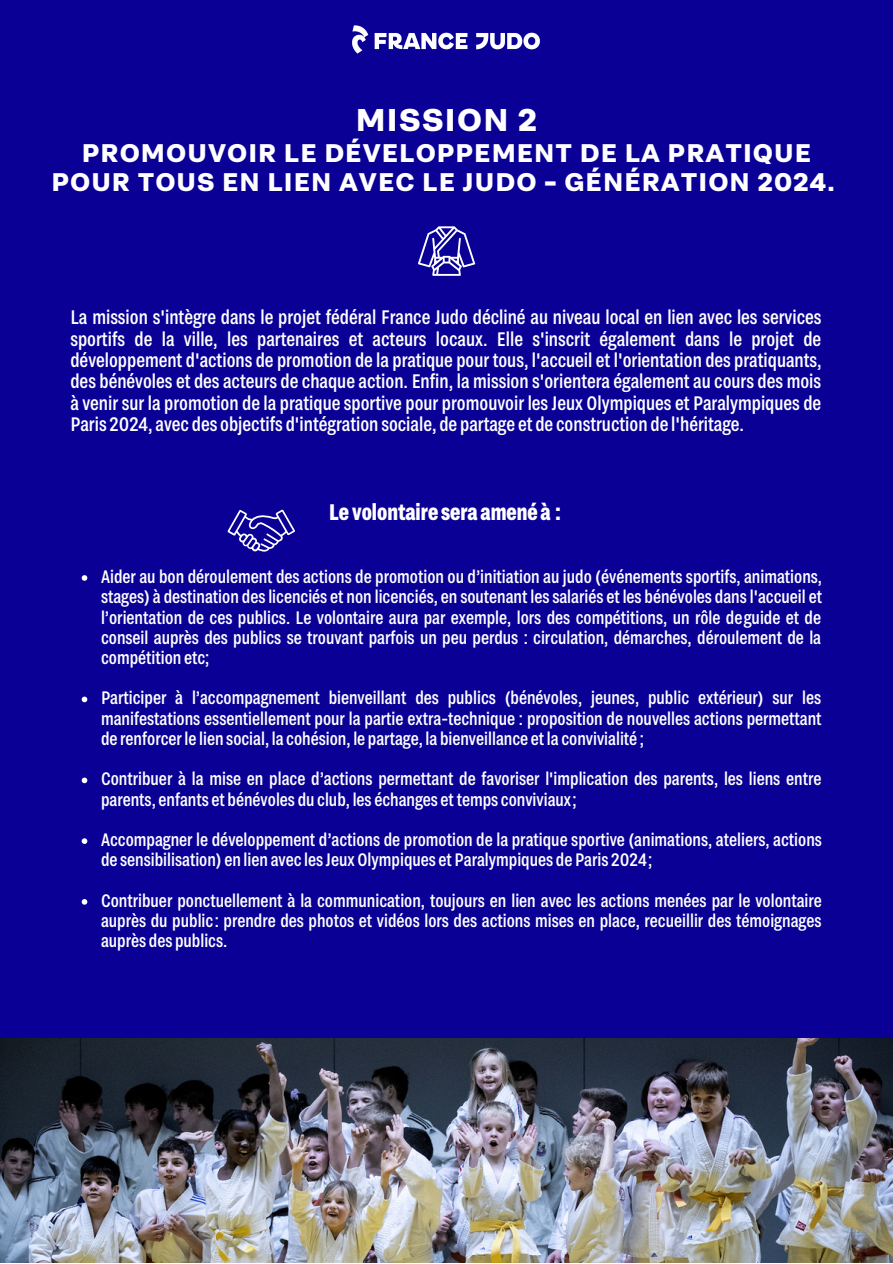
<style>
.page{position:relative;width:893px;height:1264px;background:#fff}
.page>*{position:absolute;margin:0;border:0;box-sizing:border-box;transform-origin:0 0}
.t1{font:700 31.5px "Grtsk Peta";letter-spacing:.04em;color:#fff}
.t2{font:700 25.5px/29.2px "Grtsk Peta";letter-spacing:.04em;color:#fff;text-align:center}
.t3{font:700 22.5px "Grtsk Zetta";color:#fff}
.t4{font:500 19.5px/21.3px "Grtsk Zetta";color:#fff;text-align:justify}
.t5{font:500 18px/20.2px "Grtsk Zetta";color:#fff;text-align:justify}
</style>
<div class="page">
<div style="left:0;top:0;width:892px;height:1082px;background:#0a0096"></div>
<img style="left:352px;top:25px;width:188px;height:29px">
<img style="left:0;top:1038px;width:892px;height:224px">
<svg style="left:82px;top:575px;width:5px;height:6px"></svg>
<svg style="left:82px;top:696px;width:5px;height:6px"></svg>
<svg style="left:82px;top:777px;width:5px;height:6px"></svg>
<svg style="left:82px;top:838px;width:5px;height:6px"></svg>
<svg style="left:82px;top:899px;width:5px;height:5px"></svg>
<svg style="left:418px;top:226px;width:57px;height:50px"></svg>
<svg style="left:228px;top:509px;width:67px;height:42px"></svg>
<h1 class="t1" style="left:356px;top:99px;width:182px">MISSION 2</h1>
<h2 class="t2" style="left:51px;top:137px;width:785px">PROMOUVOIR LE DÉVELOPPEMENT DE LA PRATIQUE<br>POUR TOUS EN LIEN AVEC LE JUDO – GÉNÉRATION 2024.</h2>
<p class="t4" style="left:70px;top:306px;width:752px">La mission s'intègre dans le projet fédéral France Judo décliné au niveau local en lien avec les services sportifs de la ville, les partenaires et acteurs locaux. Elle s'inscrit également dans le projet de développement d'actions de promotion de la pratique pour tous, l'accueil et l'orientation des pratiquants, des bénévoles et des acteurs de chaque action. Enfin, la mission s'orientera également au cours des mois à venir sur la promotion de la pratique sportive pour promouvoir les Jeux Olympiques et Paralympiques de Paris 2024, avec des objectifs d'intégration sociale, de partage et de construction de l'héritage.</p>
<p class="t3" style="left:329px;top:497px;width:233px">Le volontaire sera amené à :</p>
<p class="t5" style="left:101px;top:565px;width:722px">Aider au bon déroulement des actions de promotion ou d’initiation au judo (événements sportifs, animations, stages) à destination des licenciés et non licenciés, en soutenant les salariés et les bénévoles dans l'accueil et l’orientation de ces publics. Le volontaire aura par exemple, lors des compétitions, un rôle deguide et de conseil auprès des publics se trouvant parfois un peu perdus : circulation, démarches, déroulement de la compétition etc;</p>
<p class="t5" style="left:101px;top:687px;width:722px">Participer à l’accompagnement bienveillant des publics (bénévoles, jeunes, public extérieur) sur les manifestations essentiellement pour la partie extra-technique : proposition de nouvelles actions permettant de renforcerle lien social, la cohésion, le partage, la bienveillance etla convivialité ;</p>
<p class="t5" style="left:101px;top:768px;width:721px">Contribuer à la mise en place d’actions permettant de favoriser l'implication des parents, les liens entre parents, enfants et bénévoles du club, les échanges ettemps conviviaux;</p>
<p class="t5" style="left:101px;top:828px;width:722px">Accompagner le développement d’actions de promotion de la pratique sportive (animations, ateliers, actions de sensibilisation) en lien avec lesJeux Olympiques et Paralympiques de Paris 2024;</p>
<p class="t5" style="left:101px;top:889px;width:722px">Contribuer ponctuellement à la communication, toujours en lien avec les actions menées par le volontaire auprès du public: prendre des photos et vidéos lors des actions mises en place, recueillir des témoignages auprès des publics.</p>
</div>
